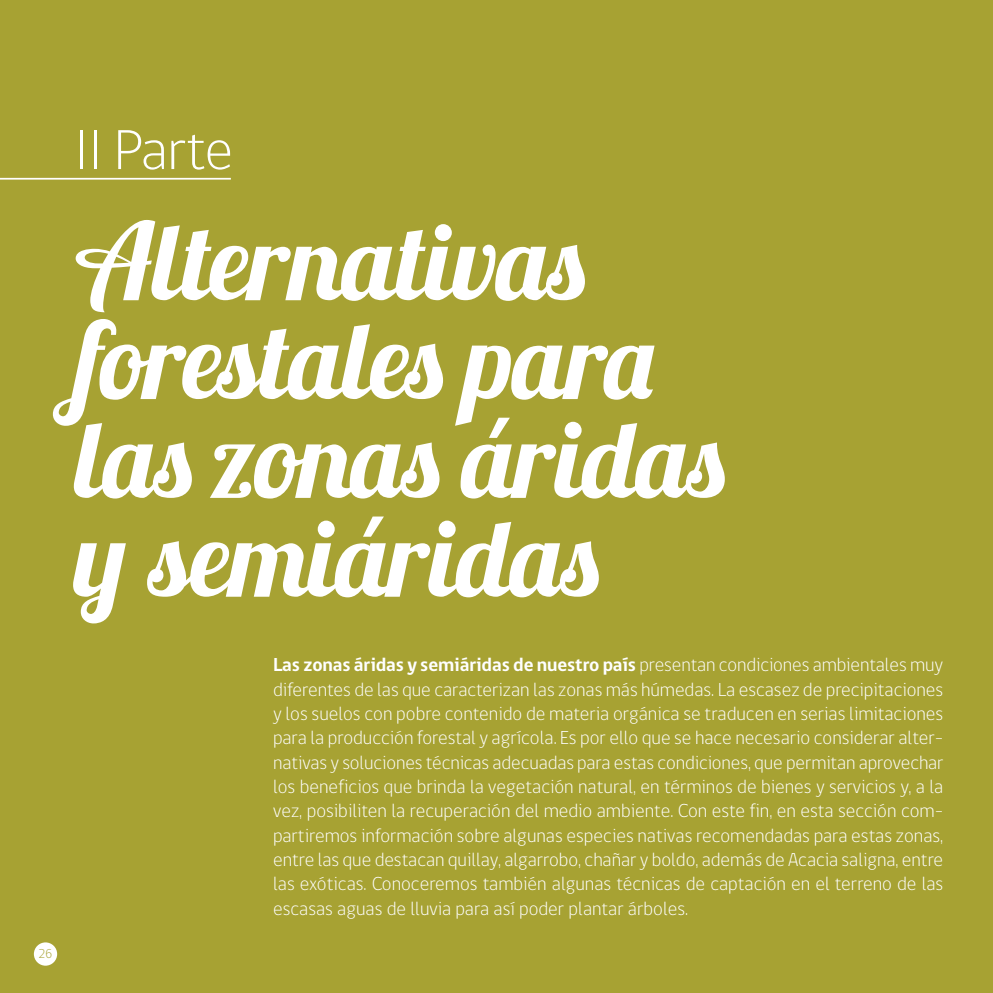
<style>
.page{position:relative;width:993px;height:993px;background:#fff}
.page>*{position:absolute;margin:0;border:0;box-sizing:border-box;transform-origin:0 0}
.t1{font:106.75px/98.7px "Lobster 1.3";letter-spacing:-.01em;color:#fff}
.t2{font:300 57.57px "gob CL";letter-spacing:-.01em;color:#fff}
.t3{font:300 19.25px/24.3px "gob CL";color:#fff;text-align:justify}
.t4{font:300 13.12px "gob CL";color:#a7a233}
.s1{font-weight:700}
</style>
<div class="page">
<div style="left:0;top:0;width:992px;height:992px;background:#a7a233"></div>
<div style="left:34px;top:942px;width:23px;height:23px;background:#fff;border-radius:50%"></div>
<hr style="left:0;top:178px;width:231px;height:1px;background:#fff">
<h2 class="t2" style="left:74px;top:110px;width:160px">II Parte</h2>
<h1 class="t1" style="left:74px;top:211px;width:655px">Alternativas forestales para las zonas áridas y semiáridas</h1>
<p class="t4" style="left:38px;top:944px;width:15px">26</p>
<p class="t3" style="left:273px;top:653px;width:671px"><span class="s1">Las zonas áridas y semiáridas de nuestro país</span> presentan condiciones ambientales muy diferentes de las que caracterizan las zonas más húmedas. La escasez de precipitaciones y los suelos con pobre contenido de materia orgánica se traducen en serias limitaciones para la producción forestal y agrícola. Es por ello que se hace necesario considerar alter&shy;nativas y soluciones técnicas adecuadas para estas condiciones, que permitan aprovechar los beneficios que brinda la vegetación natural, en términos de bienes y servicios y, a la vez, posibiliten la recuperación del medio ambiente. Con este fin, en esta sección com&shy;partiremos información sobre algunas especies nativas recomendadas para estas zonas, entre las que destacan quillay, algarrobo, chañar y boldo, además de Acacia saligna, entre las exóticas. Conoceremos también algunas técnicas de captación en el terreno de las escasas aguas de lluvia para así poder plantar árboles.</p>
</div>
